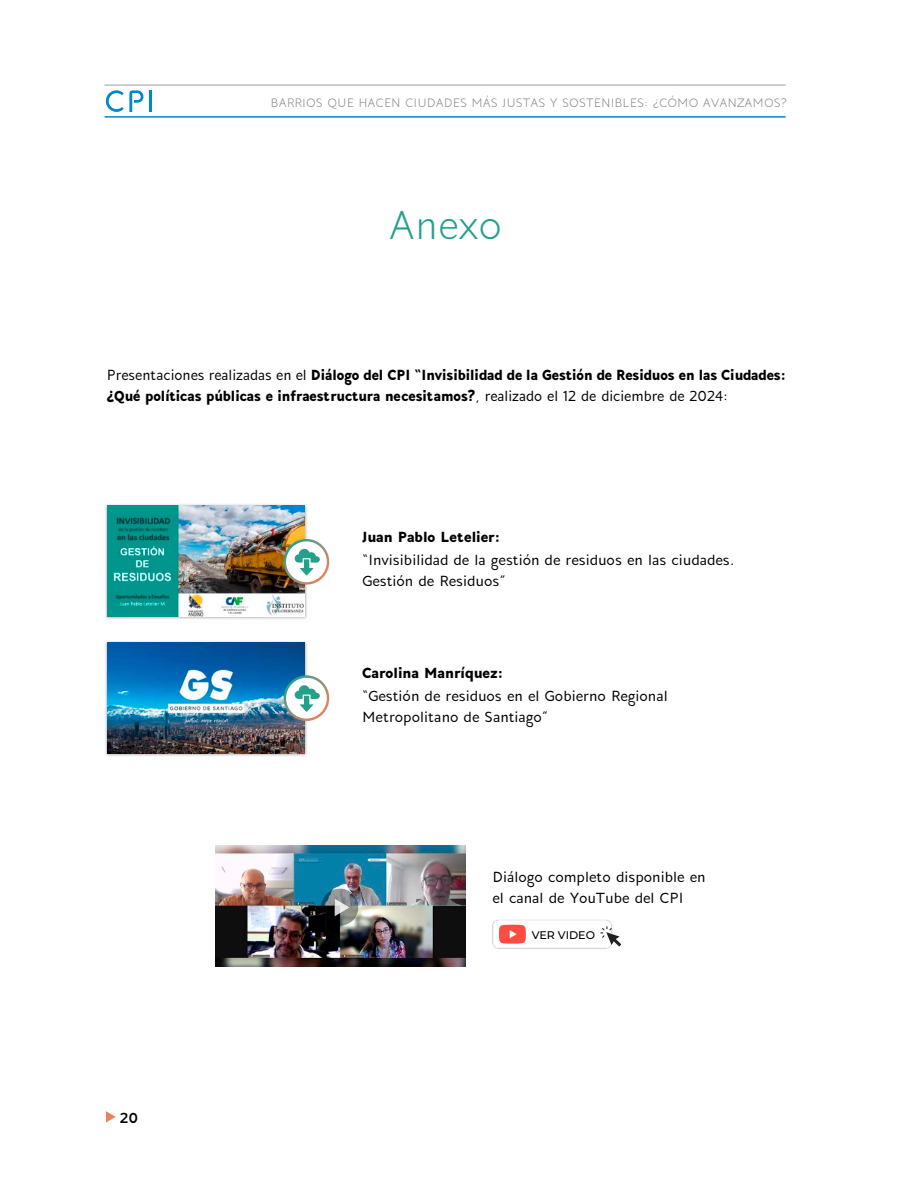
<style>
.page{position:relative;width:918px;height:1188px;background:#fff}
.page>*{position:absolute;margin:0;border:0;box-sizing:border-box;transform-origin:0 0}
.t1{font:49.5px "Andis";color:#25a08b}
.t2{font:500 18px/21px "Andis";color:#000}
.t3{font:900 18px/21px "Andis";color:#000;scale:.96 1}
.t4{font:900 18px "Andis";color:#000}
.t5{font:700 18px "Andis";color:#000}
.t6{font:15px "Andis";letter-spacing:.005em;color:#868688}
.t7{font:500 11.1px "Montserrat";color:#000}
.s1{font-weight:500}
</style>
<div class="page">
<svg style="left:106px;top:1111px;width:10px;height:11px"></svg>
<hr style="left:149px;top:90px;width:3px;height:22px;background:#0088c9">
<svg style="left:105px;top:90px;width:39px;height:22px"></svg>
<hr style="left:105px;top:85px;width:681px;height:1px;background:#9a9b9d">
<hr style="left:105px;top:116px;width:681px;height:2px;background:#0088c9">
<img style="left:105px;top:504px;width:202px;height:115px">
<img style="left:107px;top:506px;width:197px;height:110px">
<img style="left:105px;top:641px;width:202px;height:115px">
<img style="left:107px;top:643px;width:197px;height:110px">
<svg style="left:284px;top:539px;width:45px;height:46px"></svg>
<div style="left:286px;top:541px;width:41px;height:41px;background:#fff;border-radius:50%"></div>
<svg style="left:295px;top:549px;width:25px;height:27px"></svg>
<svg style="left:284px;top:675px;width:45px;height:46px"></svg>
<div style="left:286px;top:678px;width:41px;height:41px;background:#fff;border-radius:50%"></div>
<svg style="left:295px;top:685px;width:25px;height:27px"></svg>
<svg style="left:492px;top:919px;width:130px;height:30px"></svg>
<img style="left:216px;top:845px;width:249px;height:122px">
<svg style="left:322px;top:889px;width:36px;height:36px"></svg>
<div style="left:321px;top:889px;width:37px;height:37px;border:1px solid #000;border-radius:50%"></div>
<svg style="left:335px;top:899px;width:15px;height:17px"></svg>
<p class="t6" style="left:271px;top:94px;width:518px">BARRIOS QUE HACEN CIUDADES MÁS JUSTAS Y SOSTENIBLES: ¿CÓMO AVANZAMOS?</p>
<h1 class="t1" style="left:389px;top:195px;width:115px">Anexo</h1>
<p class="t3" style="left:107px;top:363px;width:709px"><span class="s1">Presentaciones realizadas en el</span> Diálogo del CPI “Invisibilidad de la Gestión de Residuos en las Ciudades: ¿Qué políticas públicas e infraestructura necesitamos?<span class="s1">, realizado el 12 de diciembre de 2024:</span></p>
<p class="t4" style="left:362px;top:525px;width:139px">Juan Pablo Letelier:</p>
<p class="t2" style="left:362px;top:549px;width:374px">“Invisibilidad de la gestión de residuos en las ciudades.<br>Gestión de Residuos”</p>
<p class="t4" style="left:362px;top:661px;width:142px">Carolina Manríquez:</p>
<p class="t2" style="left:362px;top:685px;width:307px">“Gestión de residuos en el Gobierno Regional<br>Metropolitano de Santiago”</p>
<p class="t5" style="left:120px;top:1106px;width:20px">20</p>
<p class="t2" style="left:493px;top:866px;width:215px">Diálogo completo disponible en el canal de YouTube del CPI</p>
<p class="t7" style="left:532px;top:927px;width:65px">VER VIDEO</p>
</div>
